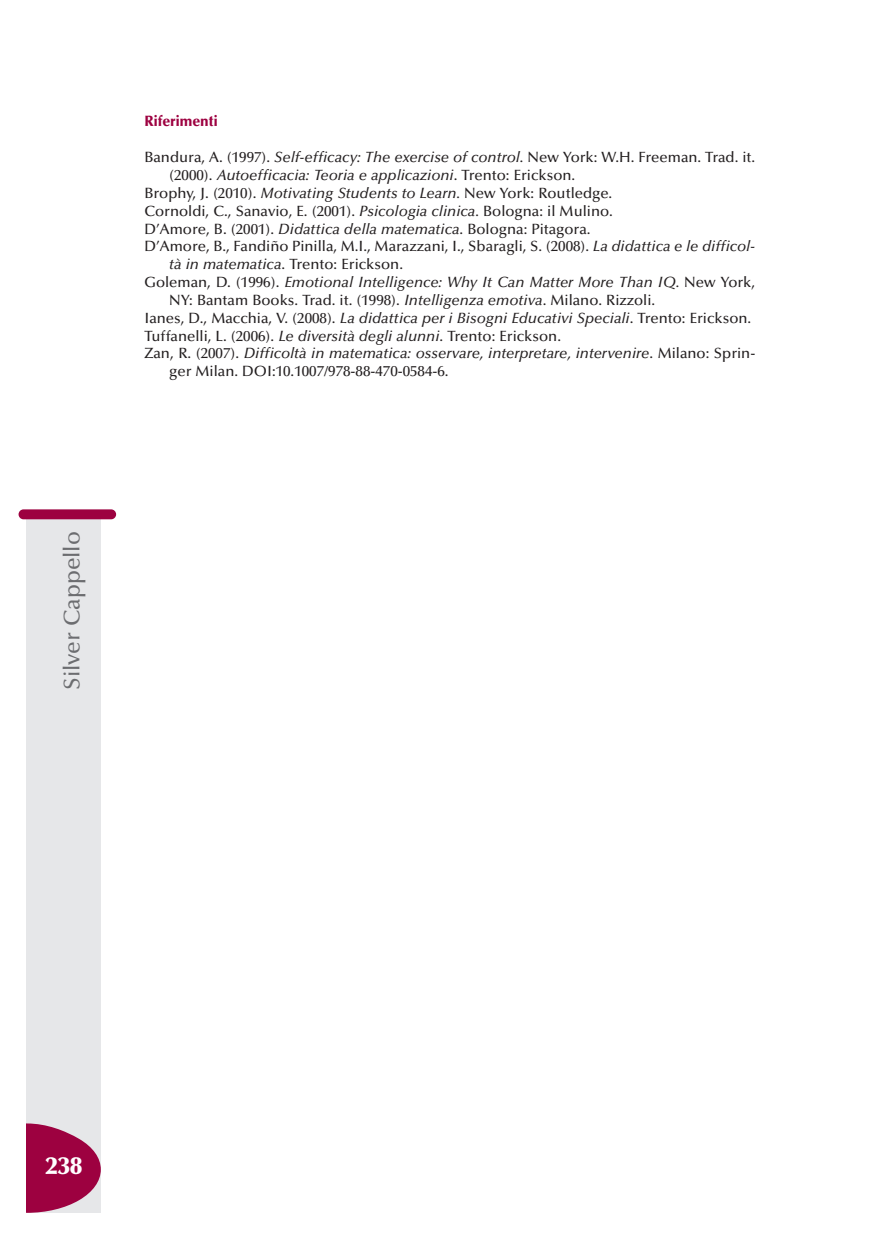
<style>
.page{position:relative;width:869px;height:1241px;background:#fff}
.page>*{position:absolute;margin:0;border:0;box-sizing:border-box;transform-origin:0 0}
.t1{font:900 24.5px "Optima";color:#fff}
.t2{font:500 22.75px "Optima";color:#6c6d70}
.t3{font:500 14.88px "Optima";color:#231f20}
.t4{font:italic 500 14.88px "Optima";color:#231f20}
.t5{font:900 14.88px "Optima";color:#9d0140;scale:.95 1}
.s1{font-style:italic}
.s2{font-style:normal}
</style>
<div class="page">
<div style="left:27px;top:517px;width:74px;height:695px;background:#e6e7e9"></div>
<div style="left:19px;top:509px;width:97px;height:10px;background:#9d0140;border-radius:5px"></div>
<svg style="left:26px;top:1122px;width:75px;height:90px"></svg>
<p class="t5" style="left:144px;top:115px;width:79px">Riferimenti</p>
<p class="t3" style="left:144px;top:151px;width:612px">Bandura, A. (1997). <span class="s1">Self-efficacy: The exercise of control.</span> New York: W.H. Freeman. Trad. it.</p>
<p class="t4" style="left:169px;top:169px;width:407px"><span class="s2">(2000).</span> Autoefficacia: Teoria e applicazioni<span class="s2">. Trento: Erickson.</span></p>
<p class="t3" style="left:144px;top:187px;width:469px">Brophy, J. (2010). <span class="s1">Motivating Students to Learn.</span> New York: Routledge.</p>
<p class="t3" style="left:144px;top:205px;width:470px">Cornoldi, C., Sanavio, E. (2001). <span class="s1">Psicologia clinica.</span> Bologna: il Mulino.</p>
<p class="t3" style="left:144px;top:223px;width:447px">D’Amore, B. (2001). <span class="s1">Didattica della matematica</span>. Bologna: Pitagora.</p>
<p class="t3" style="left:144px;top:240px;width:612px">D’Amore, B., Fandiño Pinilla, M.I., Marazzani, I., Sbaragli, S. (2008). <span class="s1">La didattica e le difficol-</span></p>
<p class="t3" style="left:169px;top:258px;width:235px"><span class="s1">tà in matematica</span>. Trento: Erickson.</p>
<p class="t4" style="left:144px;top:276px;width:612px"><span class="s2">Goleman, D. (1996).</span> Emotional Intelligence: Why It Can Matter More Than IQ. <span class="s2">New York,</span></p>
<p class="t3" style="left:169px;top:294px;width:487px">NY: Bantam Books. Trad. it. (1998). <span class="s1">Intelligenza emotiva</span>. Milano. Rizzoli.</p>
<p class="t3" style="left:144px;top:312px;width:608px">Ianes, D., Macchia, V. (2008). <span class="s1">La didattica per i Bisogni Educativi Speciali</span>. Trento: Erickson.</p>
<p class="t3" style="left:144px;top:330px;width:418px">Tuffanelli, L. (2006). <span class="s1">Le diversità degli alunni</span>. Trento: Erickson.</p>
<p class="t4" style="left:144px;top:347px;width:612px"><span class="s2">Zan, R. (2007).</span> Difficoltà in matematica: osservare, interpretare, intervenire<span class="s2">. Milano: Sprin-</span></p>
<p class="t3" style="left:169px;top:365px;width:281px">ger Milan. DOI:10.1007/978-88-470-0584-6.</p>
<h2 class="t2" style="left:63px;top:690px;width:160px;rotate:-90deg">Silver Cappello</h2>
<h1 class="t1" style="left:45px;top:1155px;width:38px">238</h1>
</div>
